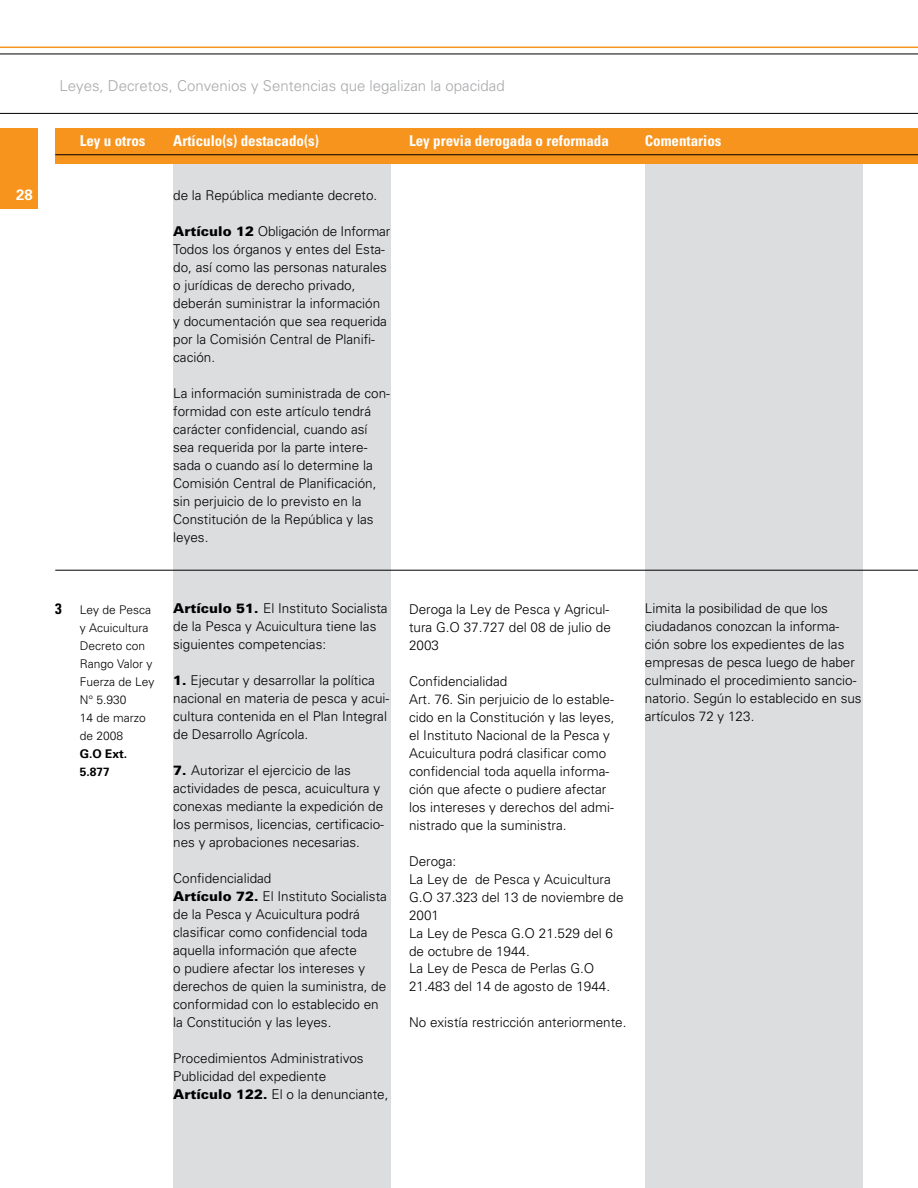
<style>
.page{position:relative;width:918px;height:1188px;background:#fff}
.page>*{position:absolute;margin:0;border:0;box-sizing:border-box;transform-origin:0 0}
.t1{font:700 condensed 15px "Univers";color:#fff}
.t2{font:300 15px "Univers";color:#a7a9ac}
.t3{font:700 15px "Univers";color:#fff}
.t4{font:700 condensed 15px "Univers";color:#000}
.t5{font:300 13.5px/18px "Univers";color:#000}
.t6{font:300 12px/18px "Univers";color:#000}
.t7{font:700 12px/18px "Univers";color:#000}
.s1{font-weight:900}
</style>
<div class="page">
<div style="left:0;top:128px;width:37px;height:81px;background:#f7941e"></div>
<hr style="left:0;top:113px;width:918px;height:1px;background:#000">
<hr style="left:0;top:54px;width:918px;height:1px;background:#000">
<hr style="left:0;top:47px;width:918px;height:1px;background:#f7941e">
<div style="left:173px;top:164px;width:218px;height:1024px;background:#dcddde"></div>
<div style="left:645px;top:164px;width:218px;height:1024px;background:#dcddde"></div>
<div style="left:55px;top:128px;width:863px;height:36px;background:#f7941e"></div>
<hr style="left:55px;top:154px;width:863px;height:1px;background:#000">
<hr style="left:55px;top:570px;width:863px;height:1px;background:#000">
<p class="t3" style="left:16px;top:185px;width:18px">28</p>
<p class="t2" style="left:60px;top:76px;width:447px">Leyes, Decretos, Convenios y Sentencias que legalizan la opacidad</p>
<p class="t1" style="left:80px;top:131px;width:67px">Ley u otros</p>
<p class="t1" style="left:173px;top:131px;width:147px">Artículo(s) destacado(s)</p>
<p class="t1" style="left:409px;top:131px;width:201px">Ley previa derogada o reformada</p>
<p class="t1" style="left:645px;top:131px;width:78px">Comentarios</p>
<p class="t5" style="left:173px;top:185px;width:206px">de la República mediante decreto.</p>
<p class="t5" style="left:173px;top:221px;width:219px"><span class="s1">Artículo 12</span> Obligación de Informar<br>Todos los órganos y entes del Esta&shy;do, así como las personas naturales o jurídicas de derecho privado, deberán suministrar la información y documentación que sea requerida por la Comisión Central de Planifi&shy;cación.</p>
<p class="t5" style="left:173px;top:383px;width:218px">La información suministrada de con&shy;formidad con este artículo tendrá carácter confidencial, cuando así sea requerida por la parte intere&shy;sada o cuando así lo determine la<br>Comisión Central de Planificación, sin perjuicio de lo previsto en la<br>Constitución de la República y las leyes.</p>
<p class="t4" style="left:55px;top:599px;width:8px">3</p>
<p class="t6" style="left:80px;top:600px;width:76px">Ley de Pesca y Acuicultura<br>Decreto con<br>Rango Valor y<br>Fuerza de Ley<br>N° 5.930<br>14 de marzo de 2008</p>
<p class="t7" style="left:80px;top:744px;width:49px">G.O Ext.<br>5.877</p>
<p class="t5" style="left:173px;top:599px;width:216px"><span class="s1">Artículo 51.</span> El Instituto Socialista de la Pesca y Acuicultura tiene las siguientes competencias:</p>
<p class="t5" style="left:173px;top:671px;width:218px"><span class="s1">1.</span> Ejecutar y desarrollar la política nacional en materia de pesca y acui&shy;cultura contenida en el Plan Integral de Desarrollo Agrícola.</p>
<p class="t5" style="left:173px;top:761px;width:212px"><span class="s1">7.</span> Autorizar el ejercicio de las actividades de pesca, acuicultura y conexas mediante la expedición de los permisos, licencias, certificacio&shy;nes y aprobaciones necesarias.</p>
<p class="t5" style="left:173px;top:869px;width:215px">Confidencialidad<br><span class="s1">Artículo 72.</span> El Instituto Socialista de la Pesca y Acuicultura podrá clasificar como confidencial toda aquella información que afecte<br>o pudiere afectar los intereses y derechos de quien la suministra, de conformidad con lo establecido en la Constitución y las leyes.</p>
<p class="t5" style="left:173px;top:1049px;width:217px">Procedimientos Administrativos<br>Publicidad del expediente<br><span class="s1">Artículo 122.</span> El o la denunciante,</p>
<p class="t5" style="left:409px;top:599px;width:203px;text-align:justify">Deroga la Ley de Pesca y Agricul&shy;tura G.O 37.727 del 08 de julio de 2003</p>
<p class="t5" style="left:409px;top:671px;width:207px">Confidencialidad<br>Art. 76. Sin perjuicio de lo estable&shy;cido en la Constitución y las leyes, el Instituto Nacional de la Pesca y<br>Acuicultura podrá clasificar como confidencial toda aquella informa&shy;ción que afecte o pudiere afectar los intereses y derechos del admi&shy;nistrado que la suministra.</p>
<p class="t5" style="left:409px;top:851px;width:216px">Deroga:<br>La Ley de de Pesca y Acuicultura<br>G.O 37.323 del 13 de noviembre de<br>2001<br>La Ley de Pesca G.O 21.529 del 6 de octubre de 1944.<br>La Ley de Pesca de Perlas G.O<br>21.483 del 14 de agosto de 1944.</p>
<p class="t5" style="left:409px;top:1013px;width:219px">No existía restricción anteriormente.</p>
<p class="t5" style="left:645px;top:599px;width:218px">Limita la posibilidad de que los ciudadanos conozcan la informa&shy;ción sobre los expedientes de las empresas de pesca luego de haber culminado el procedimiento sancio&shy;natorio. Según lo establecido en sus artículos 72 y 123.</p>
</div>
